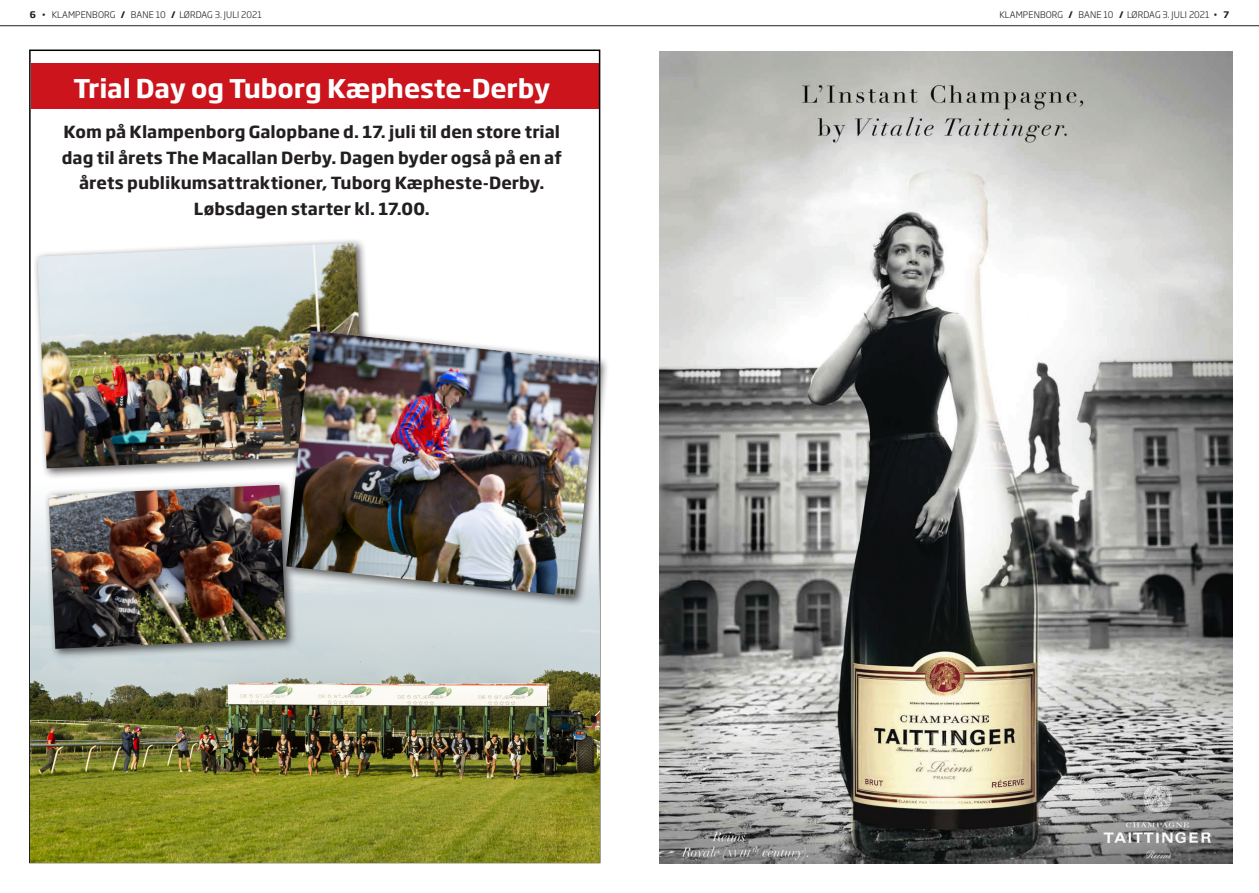
<style>
.page{position:relative;width:1259px;height:893px;background:#fff}
.page>*{position:absolute;margin:0;border:0;box-sizing:border-box;transform-origin:0 0}
.Tips_brødtekst{font:700 25.5px "Soho Gothic Pro";letter-spacing:-.005em;color:#fff}
.Tips_brødtekst-2{font:700 16.5px/25.5px "Soho Gothic Pro";letter-spacing:.005em;color:#231f20;text-align:center}
.t1{font:300 9px "Soho Gothic Pro";letter-spacing:.015em;color:#231f20}
.s1{font-weight:700}
</style>
<div class="page">
<div style="left:31px;top:64px;width:567px;height:45px;background:#cb141c"></div>
<div style="left:33px;top:238px;width:343px;height:241px;background:#231f20;opacity:.75"></div>
<img style="left:37px;top:243px;width:327px;height:225px">
<img style="left:30px;top:483px;width:569px;height:379px">
<div style="left:44px;top:480px;width:253px;height:179px;background:#231f20;opacity:.75"></div>
<img style="left:49px;top:485px;width:237px;height:164px">
<div style="left:281px;top:326px;width:329px;height:282px;background:#231f20;opacity:.75"></div>
<img style="left:286px;top:331px;width:313px;height:266px">
<img style="left:659px;top:51px;width:573px;height:812px">
<hr style="left:0;top:25px;width:1259px;height:1px;background:#231f20">
<p class="t1" style="left:30px;top:7px;width:234px"><span class="s1">6</span> • KLAMPENBORG <span class="s1">/</span> BANE 10 <span class="s1">/</span> LØRDAG 3. JULI 2021</p>
<p class="t1" style="left:999px;top:7px;width:231px">KLAMPENBORG <span class="s1">/</span> BANE 10 <span class="s1">/</span> LØRDAG 3. JULI 2021 • <span class="s1">7</span></p>
<p class="Tips_brødtekst" style="left:73px;top:68px;width:478px">Trial Day og Tuborg Kæpheste-Derby</p>
<p class="Tips_brødtekst-2" style="left:62px;top:118px;width:501px">Kom på Klampenborg Galopbane d. 17. juli til den store trial dag til årets The Macallan Derby. Dagen byder også på en af årets publikumsattraktioner, Tuborg Kæpheste-Derby.</p>
<p class="Tips_brødtekst-2" style="left:194px;top:195px;width:237px">Løbsdagen starter kl. 17.00.</p>
</div>
